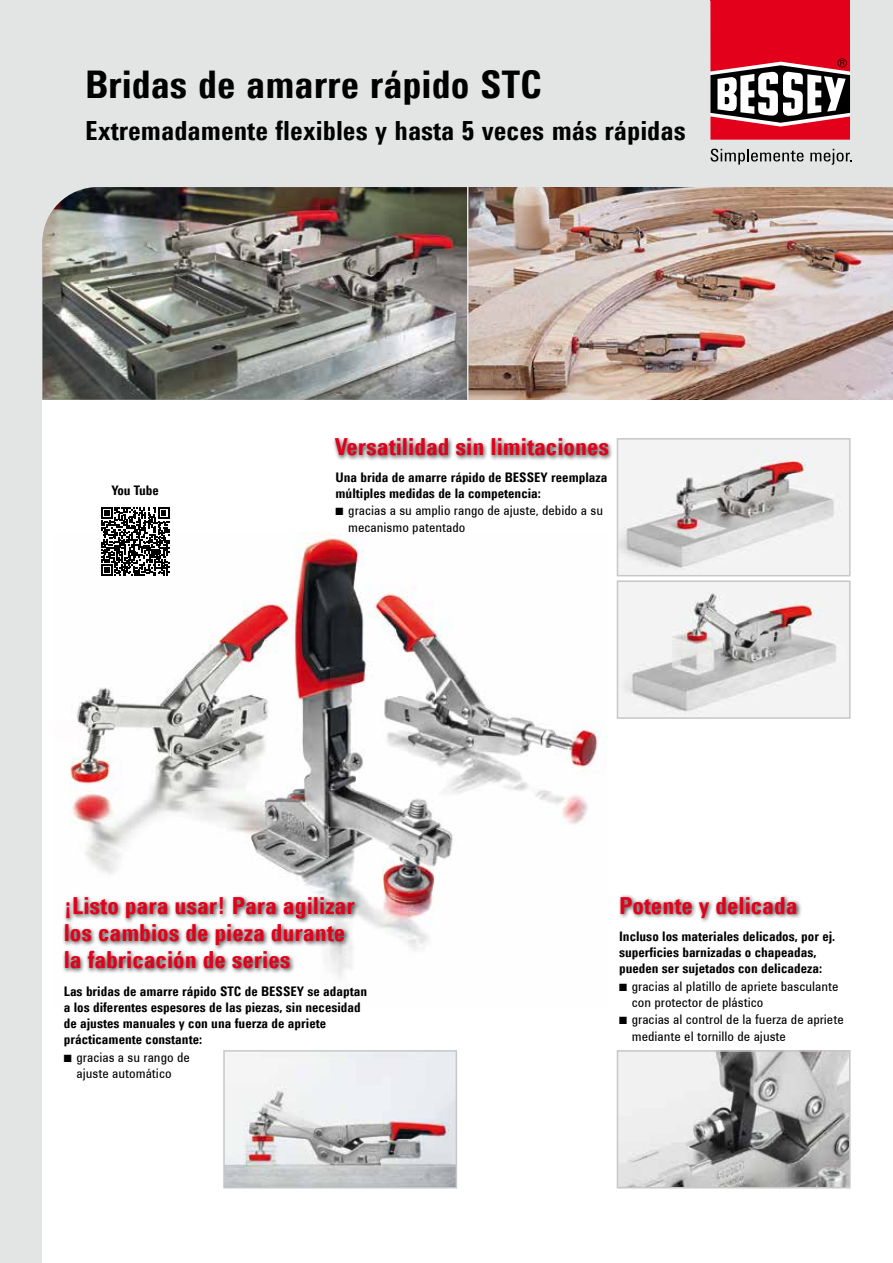
<style>
.page{position:relative;width:893px;height:1263px;background:#e3e4e4}
.page>*{position:absolute;margin:0;border:0;box-sizing:border-box;transform-origin:0 0}
.t1{font:700 39px "Utah WGL Cond";color:#000}
.t2{font:700 27px "Utah WGL Cond";color:#000}
.t3{font:700 24px/27px "Utah WGL Cond";color:#e2001a}
.t4{font:700 13.5px/16.2px "Utah WGL Cond";color:#000}
.t5{font:13.5px/16.2px "Utah WGL Cond";color:#000}
</style>
<div class="page">
<div style="left:43px;top:400px;width:850px;height:863px;background:#fff"></div>
<img style="left:468px;top:187px;width:425px;height:213px">
<img style="left:43px;top:187px;width:424px;height:213px">
<img style="left:70px;top:532px;width:536px;height:446px">
<img style="left:620px;top:583px;width:228px;height:133px">
<div style="left:617px;top:580px;width:234px;height:139px;border:2px solid #c6c7c8"></div>
<img style="left:620px;top:441px;width:228px;height:132px">
<div style="left:617px;top:438px;width:234px;height:138px;border:2px solid #c6c7c8"></div>
<img style="left:620px;top:1053px;width:228px;height:132px">
<div style="left:617px;top:1050px;width:234px;height:138px;border:2px solid #c6c7c8"></div>
<img style="left:226px;top:1053px;width:228px;height:132px">
<div style="left:223px;top:1050px;width:234px;height:138px;border:2px solid #c6c7c8"></div>
<svg style="left:101px;top:507px;width:68px;height:69px"></svg>
<div style="left:332px;top:436px;width:282px;height:25px;background:#000;opacity:.75"></div>
<svg style="left:710px;top:0;width:140px;height:140px"></svg>
<svg style="left:711px;top:149px;width:93px;height:16px"></svg>
<svg style="left:810px;top:149px;width:42px;height:16px"></svg>
<div style="left:617px;top:894px;width:186px;height:30px;background:#000;opacity:.75"></div>
<div style="left:62px;top:894px;width:298px;height:80px;background:#000;opacity:.75"></div>
<h1 class="t1" style="left:85px;top:55px;width:458px">Bridas de amarre rápido STC</h1>
<h2 class="t2" style="left:85px;top:111px;width:602px">Extremadamente flexibles y hasta 5 veces más rápidas</h2>
<p class="t4" style="left:111px;top:481px;width:49px">You Tube</p>
<h3 class="t3" style="left:335px;top:432px;width:276px">Versatilidad sin limitaciones</h3>
<p class="t4" style="left:335px;top:468px;width:273px">Una brida de amarre rápido de BESSEY reemplaza múltiples medidas de la competencia:</p>
<p class="t5" style="left:348px;top:502px;width:256px">gracias a su amplio rango de ajuste, debido a su mecanismo patentado</p>
<h3 class="t3" style="left:64px;top:891px;width:292px">¡Listo para usar! Para agilizar los cambios de pieza durante la fabricación de series</h3>
<p class="t4" style="left:64px;top:982px;width:305px">Las bridas de amarre rápido STC de BESSEY se adaptan a los diferentes espesores de las piezas, sin necesidad de ajustes manuales y con una fuerza de apriete prácticamente constante:</p>
<p class="t5" style="left:77px;top:1048px;width:115px">gracias a su rango de ajuste automático</p>
<h3 class="t3" style="left:619px;top:891px;width:180px">Potente y delicada</h3>
<p class="t4" style="left:619px;top:927px;width:218px">Incluso los materiales delicados, por ej. superficies barnizadas o chapeadas, pueden ser sujetados con delicadeza:</p>
<p class="t5" style="left:632px;top:977px;width:208px">gracias al platillo de apriete basculante con protector de plástico</p>
<p class="t5" style="left:632px;top:1011px;width:213px">gracias al control de la fuerza de apriete mediante el tornillo de ajuste</p>
</div>
